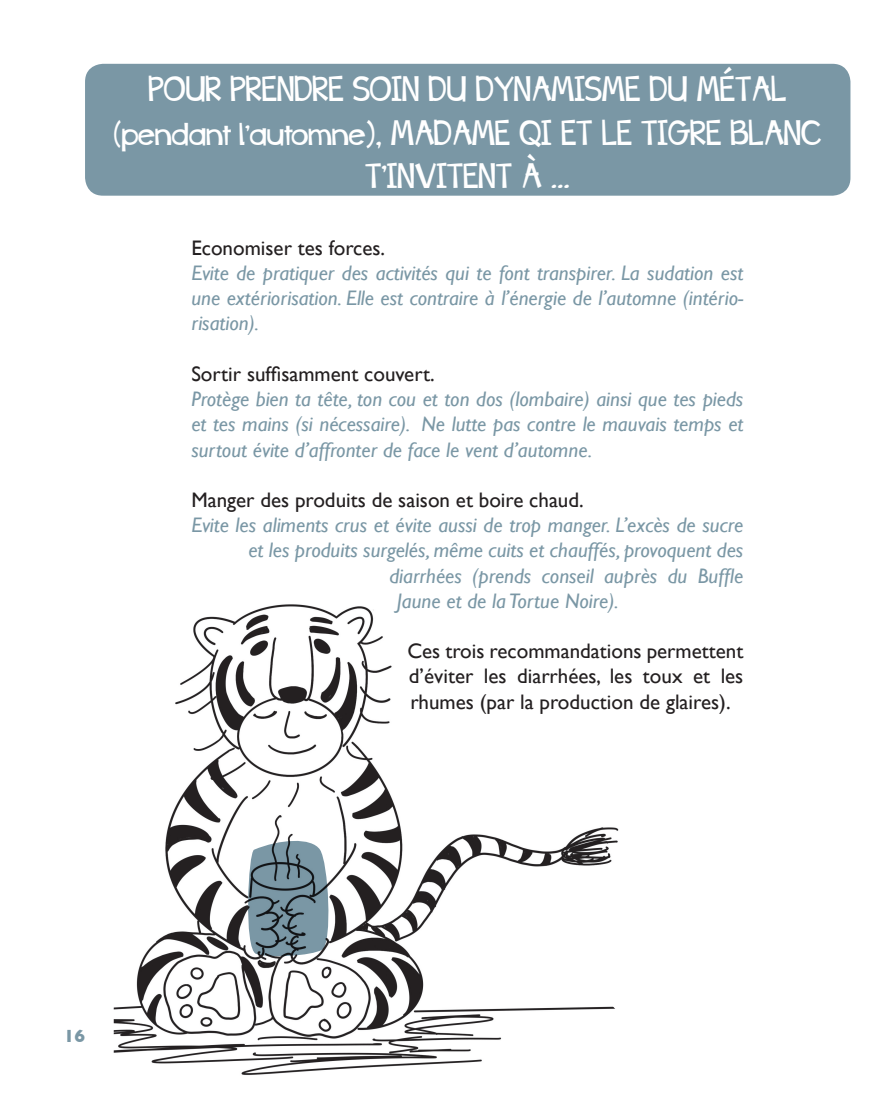
<style>
.page{position:relative;width:893px;height:1106px;background:#fff}
.page>*{position:absolute;margin:0;border:0;box-sizing:border-box;transform-origin:0 0}
.t1{font:36px/43.2px "bangwhackpow";color:#fff;text-align:center}
.t2{font:italic 21px/25.2px "Gill Sans";color:#7a97a5;text-align:justify}
.t3{font:21px/25.2px "Gill Sans";color:#231f20;text-align:justify}
.t4{font:700 18px "Gill Sans";color:#7a97a5}
.s1{font-size:31.5px}
</style>
<div class="page">
<div style="left:85px;top:64px;width:765px;height:132px;background:#7a97a5;border-radius:18px"></div>
<img style="left:114px;top:604px;width:505px;height:471px">
<h1 class="t1" style="left:114px;top:68px;width:709px">POUR PRENDRE SOIN DU DYNAMISME DU MÉTAL <span class="s1">(pendant l’automne)</span>, MADAME QI ET LE TIGRE BLANC<br>T’INVITENT À ...</h1>
<p class="t3" style="left:191px;top:235px;width:195px">Economiser tes forces.</p>
<p class="t2" style="left:191px;top:260px;width:554px">Evite de pratiquer des activités qui te font transpirer. La sudation est une extériorisation. Elle est contraire à l’énergie de l’automne (intério&shy;risation).</p>
<p class="t3" style="left:191px;top:361px;width:245px">Sortir suffisamment couvert.</p>
<p class="t2" style="left:191px;top:386px;width:554px">Protège bien ta tête, ton cou et ton dos (lombaire) ainsi que tes pieds et tes mains (si nécessaire). Ne lutte pas contre le mauvais temps et surtout évite d’affronter de face le vent d’automne.</p>
<p class="t3" style="left:191px;top:487px;width:394px">Manger des produits de saison et boire chaud.</p>
<p class="t2" style="left:191px;top:512px;width:554px">Evite les aliments crus et évite aussi de trop manger. L’excès de sucre</p>
<p class="t2" style="left:248px;top:537px;width:496px">et les produits surgelés, même cuits et chauffés, provoquent des</p>
<p class="t2" style="left:389px;top:563px;width:355px">diarrhées (prends conseil auprès du Buffle</p>
<p class="t2" style="left:397px;top:588px;width:223px">Jaune et de la Tortue Noire).</p>
<p class="t3" style="left:407px;top:638px;width:338px">Ces trois recommandations permettent d’éviter les diarrhées, les toux et les rhumes (par la production de glaires).</p>
<p class="t4" style="left:64px;top:1025px;width:23px">16</p>
</div>
